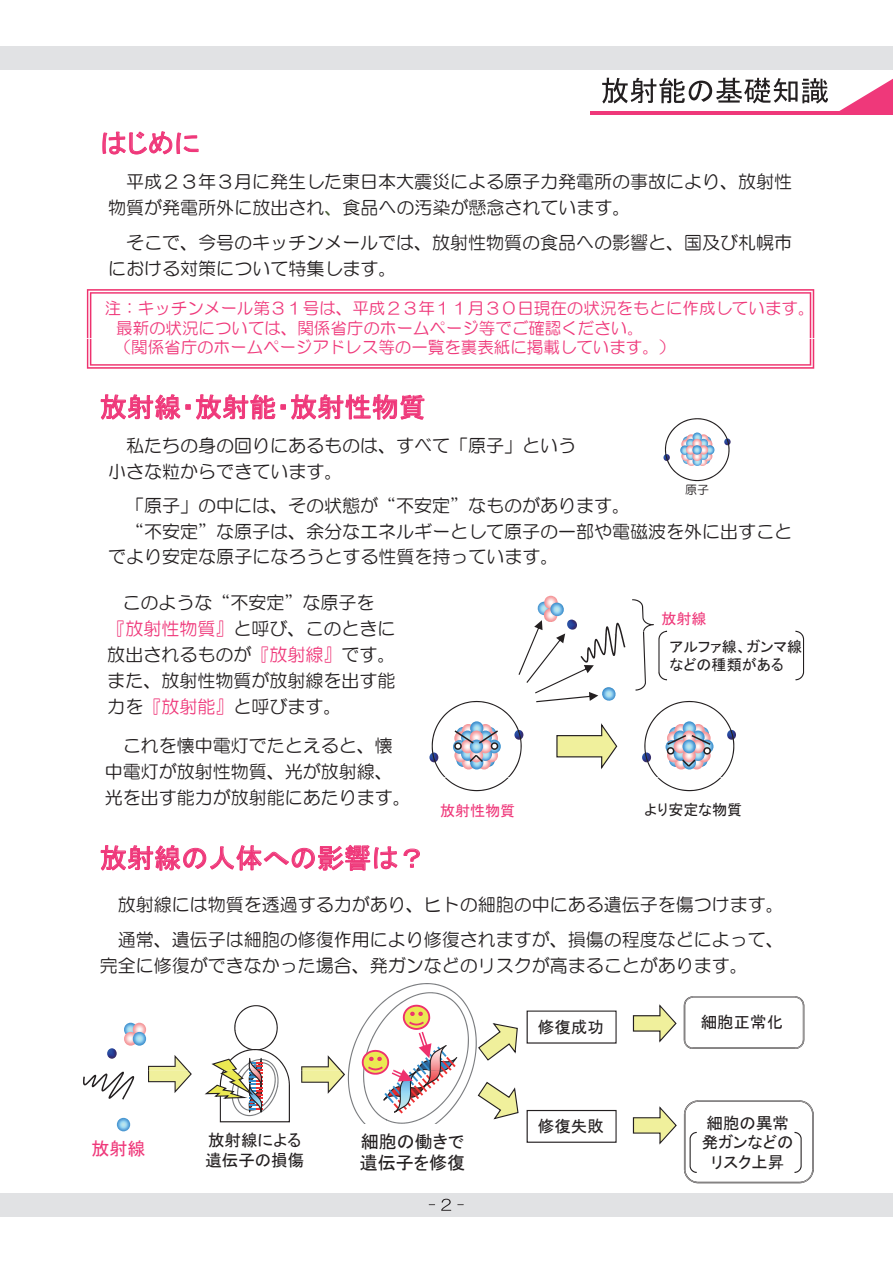
<style>
.page{position:relative;width:893px;height:1263px;background:#fff}
.page>*{position:absolute;margin:0;border:0;box-sizing:border-box;transform-origin:0 0}
.t1{font:27px "MS P Gothic";letter-spacing:.005em;color:#ef387a}
.t2{font:18px/26px "HG Maru Gothic MPRO";color:#231f20}
.t3{font:18px/21.6px "MS P Gothic";color:#231f20}
.t4{font:18px "MS P Gothic";color:#ef387a}
.t5{font:16.5px/19.8px "HG Maru Gothic MPRO";color:#ef387a}
.t6{font:16.5px/19.8px "MS P Gothic";color:#231f20;text-align:center}
.t7{font:15px/17.2px "MS P Gothic";color:#231f20}
.t8{font:15px "MS P Gothic";color:#ef387a}
.t9{font:12px "HG Maru Gothic MPRO";color:#231f20}
.s1{color:#485e37}
.s2{font-size:15px}
.s3{color:#ef387a}
</style>
<div class="page">
<div style="left:0;top:46px;width:893px;height:24px;background:#e1e2e4"></div>
<hr style="left:590px;top:111px;width:303px;height:3px;background:#ef387a">
<svg style="left:839px;top:79px;width:54px;height:32px"></svg>
<svg style="left:602px;top:78px;width:226px;height:26px"></svg>
<div style="left:0;top:1193px;width:893px;height:23px;background:#e1e2e4"></div>
<svg style="left:441px;top:1199px;width:10px;height:12px"></svg>
<svg style="left:102px;top:131px;width:97px;height:24px"></svg>
<svg style="left:663px;top:418px;width:68px;height:63px"></svg>
<svg style="left:87px;top:289px;width:727px;height:80px"></svg>
<svg style="left:101px;top:394px;width:324px;height:26px"></svg>
<img style="left:537px;top:602px;width:6px;height:13px">
<img style="left:543px;top:596px;width:15px;height:12px">
<img style="left:543px;top:608px;width:14px;height:11px">
<img style="left:550px;top:603px;width:14px;height:14px">
<svg style="left:632px;top:599px;width:172px;height:92px"></svg>
<svg style="left:429px;top:619px;width:196px;height:172px"></svg>
<svg style="left:642px;top:701px;width:94px;height:90px"></svg>
<svg style="left:101px;top:845px;width:297px;height:26px"></svg>
<svg style="left:404px;top:848px;width:16px;height:20px"></svg>
<svg style="left:527px;top:1010px;width:90px;height:33px"></svg>
<svg style="left:107px;top:1048px;width:10px;height:11px"></svg>
<svg style="left:124px;top:1023px;width:22px;height:13px"></svg>
<img style="left:124px;top:1032px;width:13px;height:14px;border-radius:7px">
<img style="left:133px;top:1032px;width:13px;height:14px;border-radius:7px">
<svg style="left:684px;top:996px;width:120px;height:53px"></svg>
<svg style="left:633px;top:1004px;width:44px;height:38px"></svg>
<svg style="left:527px;top:1110px;width:90px;height:33px"></svg>
<svg style="left:83px;top:1072px;width:51px;height:27px"></svg>
<svg style="left:117px;top:1118px;width:13px;height:13px"></svg>
<svg style="left:205px;top:1005px;width:85px;height:117px"></svg>
<svg style="left:684px;top:1100px;width:130px;height:83px"></svg>
<svg style="left:633px;top:1106px;width:44px;height:38px"></svg>
<svg style="left:301px;top:983px;width:218px;height:141px"></svg>
<svg style="left:148px;top:1055px;width:44px;height:38px"></svg>
<h1 class="t1" style="left:100px;top:130px;width:101px">はじめに</h1>
<p class="t2" style="left:126px;top:169px;width:667px">平成２３年３月に発生した東日本大震災による原子力発電所の事故により、放射性</p>
<p class="t2" style="left:126px;top:190px;width:667px;line-height:34.5px;text-indent:-18px">物質が発電所外に放出され<span class="s1">、</span>食品への汚染が懸念されています。<br>そこで、今号のキッチンメールでは、放射性物質の食品への影響と、国及び札幌市</p>
<p class="t2" style="left:108px;top:255px;width:289px">における対策について特集します。</p>
<p class="t5" style="left:116px;top:298px;width:700px;text-indent:-11px">注：キッチンメール第３１号は、平成２３年１１月３０日現在の状況をもとに作成しています。最新の状況については、関係省庁のホームページ等でご確認ください<span class="s2">。</span></p>
<p class="t5" style="left:115px;top:337px;width:562px">（関係省庁のホームページアドレス等の一覧を裏表紙に掲載しています。）</p>
<h1 class="t1" style="left:100px;top:393px;width:327px">放射線・放射能・放射性物質</h1>
<p class="t2" style="left:108px;top:432px;width:469px;text-indent:18px">私たちの身の回りにあるものは、すべて「原子」という小さな粒からできています。</p>
<p class="t9" style="left:685px;top:484px;width:25px">原子</p>
<p class="t2" style="left:126px;top:492px;width:505px">「原子」の中には、その状態が“不安定”なものがあります。</p>
<p class="t2" style="left:126px;top:518px;width:667px">“不安定”な原子は、余分なエネルギーとして原子の一部や電磁波を外に出すこと</p>
<p class="t2" style="left:108px;top:544px;width:451px">でより安定な原子になろうとする性質を持っています。</p>
<p class="t2" style="left:122px;top:590px;width:253px">このような“不安定”な原子を</p>
<p class="t2" style="left:107px;top:616px;width:289px;text-align:justify"><span class="s3">『放射性物質』</span>と呼び、このときに放出されるものが<span class="s3">『放射線』</span>です。また、放射性物質が放射線を出す能力を<span class="s3">『放射能』</span>と呼びます。</p>
<p class="t2" style="left:123px;top:732px;width:271px">これを懐中電灯でたとえると、懐</p>
<p class="t2" style="left:105px;top:758px;width:307px">中電灯が放射性物質、光が放射線、光を出す能力が放射能にあたります。</p>
<h1 class="t1" style="left:100px;top:844px;width:327px">放射線の人体への影響は？</h1>
<p class="t8" style="left:661px;top:611px;width:47px">放射線</p>
<p class="t7" style="left:670px;top:638px;width:134px">アルファ線、ガンマ線などの種類がある</p>
<p class="t8" style="left:440px;top:803px;width:77px">放射性物質</p>
<p class="t7" style="left:644px;top:801px;width:99px">より安定な物質</p>
<p class="t2" style="left:118px;top:892px;width:668px">放射線には物質を透過する力があり、ヒトの細胞の中にある遺伝子を傷つけます。</p>
<p class="t2" style="left:100px;top:926px;width:685px;text-indent:18px">通常、遺伝子は細胞の修復作用により修復されますが、損傷の程度などによって、完全に修復ができなかった場合、発ガンなどのリスクが高まることがあります。</p>
<p class="t4" style="left:91px;top:1140px;width:55px">放射線</p>
<p class="t6" style="left:205px;top:1130px;width:100px;text-align:left">放射線による遺伝子の損傷</p>
<p class="t3" style="left:360px;top:1130px;width:107px">細胞の働きで遺伝子を修復</p>
<p class="t6" style="left:538px;top:1017px;width:67px">修復成功</p>
<p class="t6" style="left:701px;top:1012px;width:84px">細胞正常化</p>
<p class="t6" style="left:538px;top:1116px;width:67px">修復失敗</p>
<p class="t6" style="left:702px;top:1113px;width:93px">細胞の異常発ガンなどのリスク上昇</p>
</div>
